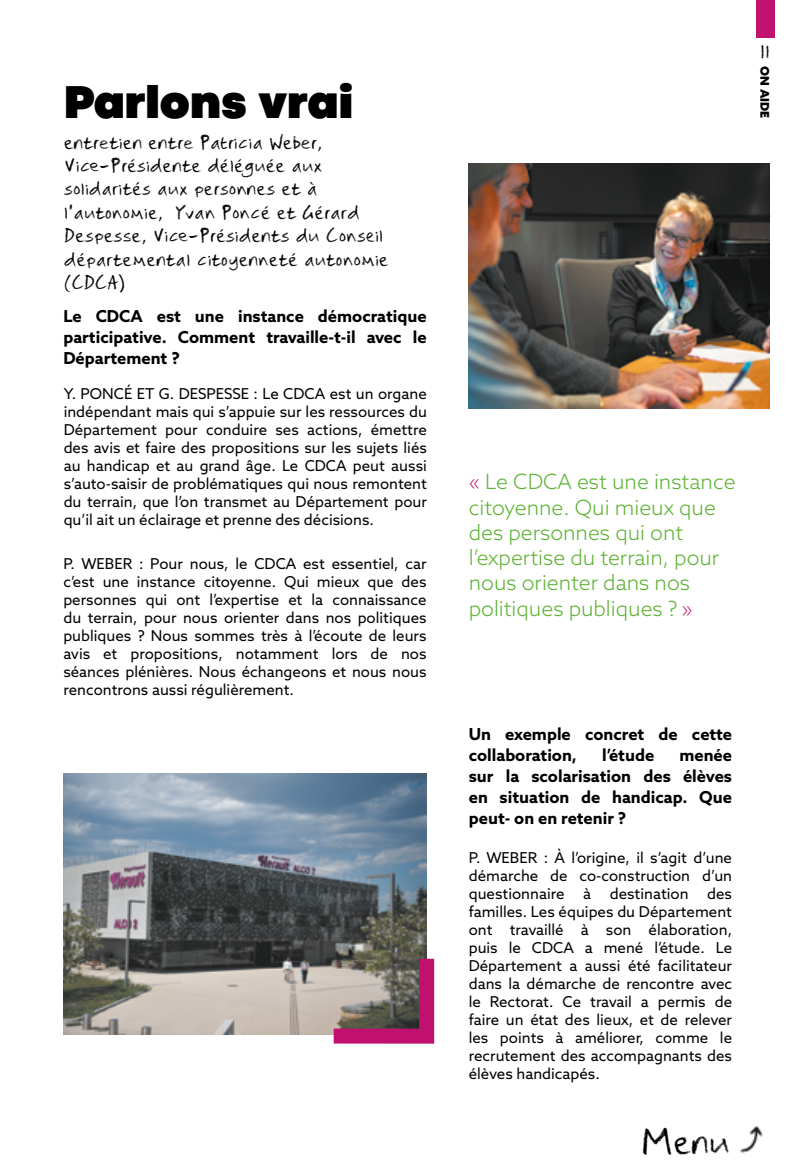
<style>
.page{position:relative;width:796px;height:1170px;background:#fff}
.page>*{position:absolute;margin:0;border:0;box-sizing:border-box;transform-origin:0 0}
.t1{font:900 48px "Codec Pro";color:#000}
.t2{font:36px "Frank Reaction";color:#000}
.t3{font:300 21px/25.2px "Azo Sans";color:#5bb132}
.t4{font:19.5px/23.4px "Frank Reaction";color:#000}
.t5{font:700 16.5px/21px "Azo Sans";color:#000;text-align:justify}
.t6{font:15px/18px "Azo Sans";color:#000;text-align:justify}
.t7{font:900 12px "Azo Sans";color:#000}
.s1{color:#c0116f}
</style>
<div class="page">
<div style="left:755px;top:0;width:19px;height:38px;background:#c0116f"></div>
<img style="left:63px;top:773px;width:363px;height:261px">
<img style="left:468px;top:163px;width:301px;height:245px">
<svg style="left:318px;top:943px;width:117px;height:101px;background:#936b77"></svg>
<img style="left:739px;top:1125px;width:24px;height:28px">
<h1 class="t1" style="left:64px;top:74px;width:290px">Parlons vrai</h1>
<h3 class="t4" style="left:64px;top:130px;width:326px">entretien entre Patricia Weber,<br>Vice‑Présidente déléguée aux solidarités aux personnes et à l’autonomie, Yvan Poncé et Gérard<br>Despesse, Vice‑Présidents du Conseil départemental citoyenneté autonomie (CDCA)</h3>
<p class="t5" style="left:63px;top:305px;width:364px">Le CDCA est une instance démocratique participative. Comment travaille-t-il avec le Département ?</p>
<p class="t6" style="left:64px;top:384px;width:364px">Y. PONCÉ ET G. DESPESSE : Le CDCA est un organe indépendant mais qui s’appuie sur les ressources du Département pour conduire ses actions, émettre des avis et faire des propositions sur les sujets liés au handicap et au grand âge. Le CDCA peut aussi s’auto-saisir de problématiques qui nous remontent du terrain, que l’on transmet au Département pour qu’il ait un éclairage et prenne des décisions.</p>
<p class="t6" style="left:63px;top:554px;width:364px">P. WEBER : Pour nous, le CDCA est essentiel, car c’est une instance citoyenne. Qui mieux que des personnes qui ont l’expertise et la connaissance du terrain, pour nous orienter dans nos politiques publiques ? Nous sommes très à l’écoute de leurs avis et propositions, notamment lors de nos séances plénières. Nous échangeons et nous nous rencontrons aussi régulièrement.</p>
<h3 class="t4" style="left:759px;top:41px;width:13px">11</h3>
<p class="t7" style="left:772px;top:66px;width:53px;rotate:90deg">ON AIDE</p>
<h3 class="t3" style="left:468px;top:469px;width:268px"><span class="s1">«</span> Le CDCA est une instance citoyenne. Qui mieux que des personnes qui ont l’expertise du terrain, pour nous orienter dans nos politiques publiques ? <span class="s1">»</span></h3>
<p class="t5" style="left:468px;top:722px;width:265px">Un exemple concret de cette collaboration,</p>
<p class="t5" style="left:601px;top:743px;width:54px">l’étude</p>
<p class="t5" style="left:468px;top:743px;width:265px;text-indent:210px">menée sur la scolarisation des élèves en situation de handicap. Que peut- on en retenir ?</p>
<p class="t6" style="left:468px;top:848px;width:265px">P. WEBER : À l’origine, il s’agit d’une démarche de co-construction d’un questionnaire à destination des familles. Les équipes du Département ont travaillé à son élaboration, puis le CDCA a mené l’étude. Le Département a aussi été facilitateur dans la démarche de rencontre avec le Rectorat. Ce travail a permis de faire un état des lieux, et de relever les points à améliorer, comme le recrutement des accompagnants des élèves handicapés.</p>
<h2 class="t2" style="left:640px;top:1117px;width:90px">Menu</h2>
</div>
